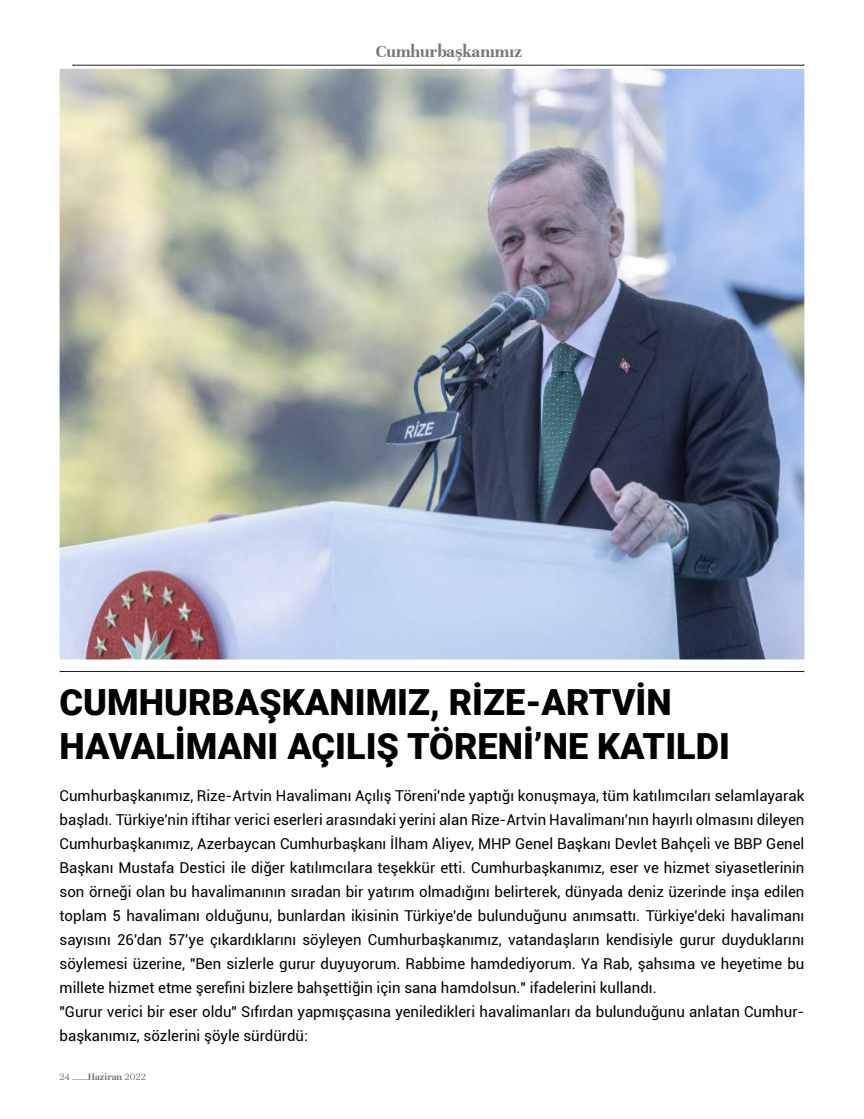
<style>
.page{position:relative;width:864px;height:1119px;background:#fff}
.page>*{position:absolute;margin:0;border:0;box-sizing:border-box;transform-origin:0 0}
.t1{font:900 36px/43.2px "Roboto";color:#000}
.t2{font:700 18px "Unna";color:#757679}
.t3{font:15px/24px "Roboto";color:#000}
.t4{font:10.5px "Unna";color:#757679}
.s1{font-weight:700}
</style>
<div class="page">
<hr style="left:73px;top:65px;width:730px;height:1px;background:#231f20">
<img style="left:60px;top:69px;width:744px;height:590px">
<hr style="left:60px;top:671px;width:743px;height:1px;background:#231f20">
<p class="t2" style="left:375px;top:41px;width:148px">Cumhurbaşkanımız</p>
<h1 class="t1" style="left:60px;top:679px;width:671px">CUMHURBAŞKANIMIZ, RİZE-ARTVİN<br>HAVALİMANI AÇILIŞ TÖRENİ’NE KATILDI</h1>
<p class="t3" style="left:60px;top:782px;width:746px">Cumhurbaşkanımız, Rize-Artvin Havalimanı Açılış Töreni'nde yaptığı konuşmaya, tüm katılımcıları selamlayarak başladı. Türkiye'nin iftihar verici eserleri arasındaki yerini alan Rize-Artvin Havalimanı'nın hayırlı olmasını dileyen Cumhurbaşkanımız, Azerbaycan Cumhurbaşkanı İlham Aliyev, MHP Genel Başkanı Devlet Bahçeli ve BBP Genel Başkanı Mustafa Destici ile diğer katılımcılara teşekkür etti. Cumhurbaşkanımız, eser ve hizmet siyasetlerinin son örneği olan bu havalimanının sıradan bir yatırım olmadığını belirterek, dünyada deniz üzerinde inşa edilen toplam 5 havalimanı olduğunu, bunlardan ikisinin Türkiye'de bulunduğunu anımsattı. Türkiye'deki havalimanı sayısını 26'dan 57'ye çıkardıklarını söyleyen Cumhurbaşkanımız, vatandaşların kendisiyle gurur duyduklarını söylemesi üzerine, "Ben sizlerle gurur duyuyorum. Rabbime hamdediyorum. Ya Rab, şahsıma ve heyetime bu millete hizmet etme şerefini bizlere bahşettiğin için sana hamdolsun." ifadelerini kullandı.<br>"Gurur verici bir eser oldu" Sıfırdan yapmışçasına yeniledikleri havalimanları da bulunduğunu anlatan Cumhur&shy;başkanımız, sözlerini şöyle sürdürdü:</p>
<p class="t4" style="left:60px;top:1070px;width:88px">24 ___<span class="s1">Haziran</span> 2022</p>
</div>
